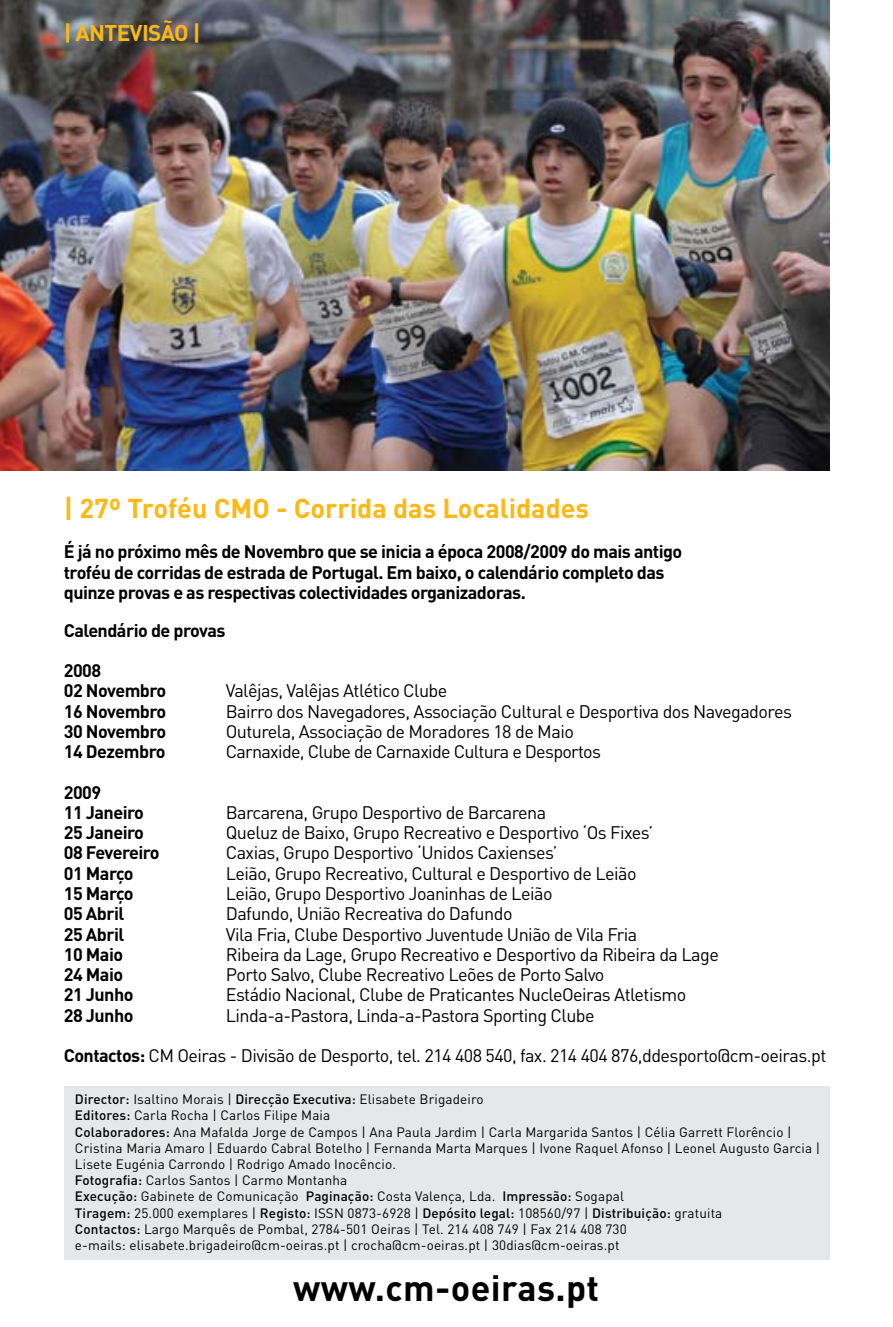
<style>
.page{position:relative;width:893px;height:1327px;background:#fff}
.page>*{position:absolute;margin:0;border:0;box-sizing:border-box;transform-origin:0 0}
.t1{font:700 36px "DIN";letter-spacing:.01em;color:#000}
.t2{font:700 27px "DIN";color:#fdb813}
.t3{font:700 22.5px "DIN";letter-spacing:-.03em;color:#fdb813}
.t4{font:18px "DIN";letter-spacing:-.03em;color:#000}
.t5{font:700 18px/20.2px "DIN";letter-spacing:-.03em;color:#000}
.t6{font:13.5px/16.2px "DIN";letter-spacing:.01em;color:#000}
.s1{font-weight:700}
.s2{font-weight:500}
</style>
<div class="page">
<img style="left:0;top:0;width:829px;height:471px">
<div style="left:64px;top:1086px;width:765px;height:174px;background:#e6e7e8"></div>
<p class="t3" style="left:64px;top:18px;width:138px">| ANTEVISÃO |</p>
<h2 class="t2" style="left:64px;top:490px;width:527px">| 27º Troféu CMO - Corrida das Localidades</h2>
<p class="t5" style="left:64px;top:541px;width:620px">É já no próximo mês de Novembro que se inicia a época 2008/2009 do mais antigo troféu de corridas de estrada de Portugal. Em baixo, o calendário completo das quinze provas e as respectivas colectividades organizadoras.</p>
<p class="t5" style="left:64px;top:619px;width:163px">Calendário de provas</p>
<p class="t5" style="left:64px;top:660px;width:104px">2008<br>02 Novembro</p>
<p class="t4" style="left:226px;top:680px;width:223px">Valêjas, Valêjas Atlético Clube</p>
<p class="t5" style="left:64px;top:700px;width:104px">16 Novembro</p>
<p class="t4" style="left:226px;top:700px;width:568px">Bairro dos Navegadores, Associação Cultural e Desportiva dos Navegadores</p>
<p class="t5" style="left:64px;top:720px;width:104px">30 Novembro</p>
<p class="t4" style="left:226px;top:720px;width:350px">Outurela, Associação de Moradores 18 de Maio</p>
<p class="t5" style="left:64px;top:741px;width:103px">14 Dezembro</p>
<p class="t4" style="left:226px;top:740px;width:377px">Carnaxide, Clube de Carnaxide Cultura e Desportos</p>
<p class="t5" style="left:64px;top:781px;width:82px">2009<br>11 Janeiro</p>
<p class="t4" style="left:226px;top:801px;width:322px">Barcarena, Grupo Desportivo de Barcarena</p>
<p class="t5" style="left:64px;top:822px;width:82px">25 Janeiro</p>
<p class="t4" style="left:226px;top:821px;width:429px">Queluz de Baixo, Grupo Recreativo e Desportivo ‘Os Fixes’</p>
<p class="t5" style="left:64px;top:842px;width:97px">08 Fevereiro</p>
<p class="t4" style="left:226px;top:842px;width:333px">Caxias, Grupo Desportivo ‘Unidos Caxienses’</p>
<p class="t5" style="left:64px;top:862px;width:71px">01 Março</p>
<p class="t4" style="left:226px;top:862px;width:412px">Leião, Grupo Recreativo, Cultural e Desportivo de Leião</p>
<p class="t5" style="left:64px;top:882px;width:71px">15 Março</p>
<p class="t4" style="left:226px;top:882px;width:328px">Leião, Grupo Desportivo Joaninhas de Leião</p>
<p class="t5" style="left:64px;top:903px;width:62px">05 Abril</p>
<p class="t4" style="left:226px;top:902px;width:288px">Dafundo, União Recreativa do Dafundo</p>
<p class="t5" style="left:64px;top:923px;width:62px">25 Abril</p>
<p class="t4" style="left:226px;top:923px;width:413px">Vila Fria, Clube Desportivo Juventude União de Vila Fria</p>
<p class="t5" style="left:64px;top:943px;width:61px">10 Maio</p>
<p class="t4" style="left:226px;top:943px;width:495px">Ribeira da Lage, Grupo Recreativo e Desportivo da Ribeira da Lage</p>
<p class="t5" style="left:64px;top:963px;width:61px">24 Maio</p>
<p class="t4" style="left:226px;top:963px;width:380px">Porto Salvo, Clube Recreativo Leões de Porto Salvo</p>
<p class="t5" style="left:64px;top:984px;width:71px">21 Junho</p>
<p class="t4" style="left:226px;top:983px;width:462px">Estádio Nacional, Clube de Praticantes NucleOeiras Atletismo</p>
<p class="t5" style="left:64px;top:1004px;width:71px">28 Junho</p>
<p class="t4" style="left:226px;top:1004px;width:370px">Linda-a-Pastora, Linda-a-Pastora Sporting Clube</p>
<p class="t4" style="left:64px;top:1044px;width:764px"><span class="s1">Contactos:</span> CM Oeiras - Divisão de Desporto, tel. 214 408 540, fax. 214 404 876,ddesporto@cm-oeiras.pt</p>
<p class="t6" style="left:75px;top:1091px;width:747px"><span class="s2">Director:</span> Isaltino Morais | <span class="s2">Direcção Executiva:</span> Elisabete Brigadeiro<br><span class="s2">Editores:</span> Carla Rocha | Carlos Filipe Maia<br><span class="s2">Colaboradores:</span> Ana Mafalda Jorge de Campos | Ana Paula Jardim | Carla Margarida Santos | Célia Garrett Florêncio | Cristina Maria Amaro | Eduardo Cabral Botelho | Fernanda Marta Marques | Ivone Raquel Afonso | Leonel Augusto Garcia | Lisete Eugénia Carrondo | Rodrigo Amado Inocêncio.<br><span class="s2">Fotografia:</span> Carlos Santos | Carmo Montanha<br><span class="s2">Execução:</span> Gabinete de Comunicação <span class="s2">Paginação:</span> Costa Valença, Lda. <span class="s2">Impressão:</span> Sogapal<br><span class="s2">Tiragem:</span> 25.000 exemplares | <span class="s2">Registo:</span> ISSN 0873-6928 | <span class="s2">Depósito legal:</span> 108560/97 | <span class="s2">Distribuição:</span> gratuita<br><span class="s2">Contactos:</span> Largo Marquês de Pombal, 2784-501 Oeiras | Tel. 214 408 749 | Fax 214 408 730<br>e-mails: elisabete.brigadeiro@cm-oeiras.pt | crocha@cm-oeiras.pt | 30dias@cm-oeiras.pt</p>
<h1 class="t1" style="left:293px;top:1264px;width:307px">www.cm-oeiras.pt</h1>
</div>
